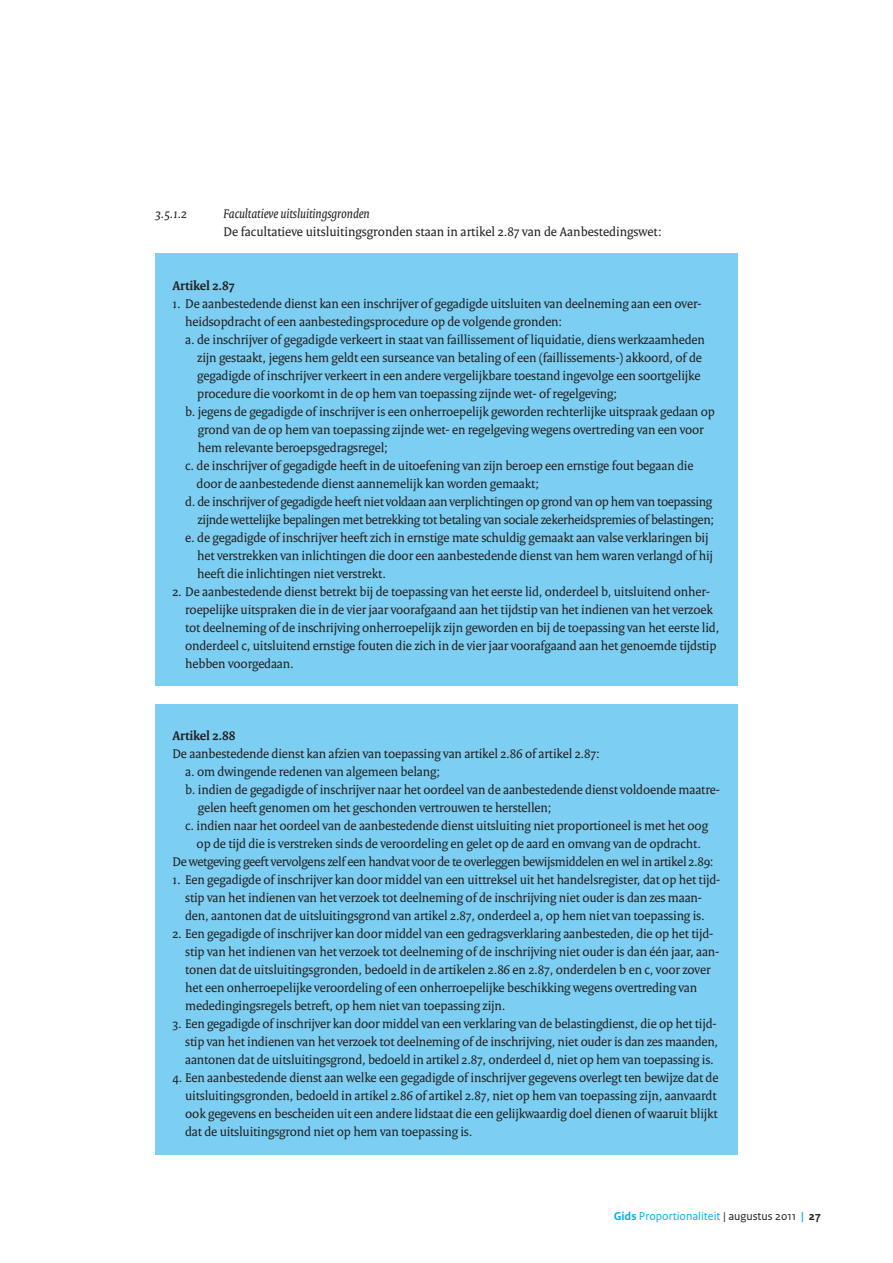
<style>
.page{position:relative;width:893px;height:1263px;background:#fff}
.page>*{position:absolute;margin:0;border:0;box-sizing:border-box;transform-origin:0 0}
.t1{font:13.5px/18px "Rijksoverheid Serif";letter-spacing:-.01em;color:#231f20}
.t2{font:italic 13.5px "Rijksoverheid Serif";color:#231f20}
.t3{font:700 13.5px "Rijksoverheid Serif";letter-spacing:-.01em;color:#231f20}
.t4{font:12px "Rijksoverheid Sans Text";color:#00aeef}
.s1{font-weight:700}
.s2{color:#231f20}
.s3{font-weight:700;color:#231f20}
</style>
<div class="page">
<div style="left:155px;top:254px;width:582px;height:432px;background:#7ccff2"></div>
<div style="left:155px;top:704px;width:582px;height:451px;background:#7ccff2"></div>
<p class="t2" style="left:155px;top:205px;width:33px">3.5.1.2</p>
<p class="t2" style="left:223px;top:205px;width:148px">Facultatieve uitsluitingsgronden</p>
<p class="t1" style="left:223px;top:222px;width:440px">De facultatieve uitsluitingsgronden staan in artikel 2.87 van de Aanbestedingswet:</p>
<p class="t3" style="left:172px;top:277px;width:64px">Artikel 2.87</p>
<p class="t1" style="left:172px;top:294px;width:531px">1. De aanbestedende dienst kan een inschrijver of gegadigde uitsluiten van deelneming aan een over-</p>
<p class="t1" style="left:185px;top:312px;width:379px">heidsopdracht of een aanbestedingsprocedure op de volgende gronden:</p>
<p class="t1" style="left:185px;top:330px;width:521px">a. de inschrijver of gegadigde verkeert in staat van faillissement of liquidatie, diens werkzaamheden</p>
<p class="t1" style="left:197px;top:348px;width:506px">zijn gestaakt, jegens hem geldt een surseance van betaling of een (faillissements-) akkoord, of de</p>
<p class="t1" style="left:197px;top:366px;width:505px">gegadigde of inschrijver verkeert in een andere vergelijkbare toestand ingevolge een soortgelijke</p>
<p class="t1" style="left:197px;top:384px;width:421px">procedure die voorkomt in de op hem van toepassing zijnde wet- of regelgeving;</p>
<p class="t1" style="left:185px;top:402px;width:531px">b. jegens de gegadigde of inschrijver is een onherroepelijk geworden rechterlijke uitspraak gedaan op</p>
<p class="t1" style="left:198px;top:420px;width:507px">grond van de op hem van toepassing zijnde wet- en regelgeving wegens overtreding van een voor</p>
<p class="t1" style="left:198px;top:438px;width:192px">hem relevante beroepsgedragsregel;</p>
<p class="t1" style="left:185px;top:456px;width:510px">c. de inschrijver of gegadigde heeft in de uitoefening van zijn beroep een ernstige fout begaan die</p>
<p class="t1" style="left:197px;top:474px;width:344px">door de aanbestedende dienst aannemelijk kan worden gemaakt;</p>
<p class="t1" style="left:185px;top:492px;width:528px">d. de inschrijver of gegadigde heeft niet voldaan aan verplichtingen op grond van op hem van toepassing</p>
<p class="t1" style="left:197px;top:510px;width:518px">zijnde wettelijke bepalingen met betrekking tot betaling van sociale zekerheidspremies of belastingen;</p>
<p class="t1" style="left:185px;top:528px;width:525px">e. de gegadigde of inschrijver heeft zich in ernstige mate schuldig gemaakt aan valse verklaringen bij</p>
<p class="t1" style="left:197px;top:546px;width:517px">het verstrekken van inlichtingen die door een aanbestedende dienst van hem waren verlangd of hij</p>
<p class="t1" style="left:197px;top:564px;width:190px">heeft die inlichtingen niet verstrekt.</p>
<p class="t1" style="left:185px;top:582px;width:536px;text-indent:-13px">2. De aanbestedende dienst betrekt bij de toepassing van het eerste lid, onderdeel b, uitsluitend onher&shy;roepelijke uitspraken die in de vier jaar voorafgaand aan het tijdstip van het indienen van het verzoek tot deelneming of de inschrijving onherroepelijk zijn geworden en bij de toepassing van het eerste lid, onderdeel c, uitsluitend ernstige fouten die zich in de vier jaar voorafgaand aan het genoemde tijdstip hebben voorgedaan.</p>
<p class="t3" style="left:172px;top:727px;width:64px">Artikel 2.88</p>
<p class="t1" style="left:172px;top:744px;width:429px">De aanbestedende dienst kan afzien van toepassing van artikel 2.86 of artikel 2.87:</p>
<p class="t1" style="left:185px;top:762px;width:256px">a. om dwingende redenen van algemeen belang;</p>
<p class="t1" style="left:185px;top:780px;width:536px">b. indien de gegadigde of inschrijver naar het oordeel van de aanbestedende dienst voldoende maatre-</p>
<p class="t1" style="left:198px;top:798px;width:355px">gelen heeft genomen om het geschonden vertrouwen te herstellen;</p>
<p class="t1" style="left:185px;top:816px;width:524px">c. indien naar het oordeel van de aanbestedende dienst uitsluiting niet proportioneel is met het oog</p>
<p class="t1" style="left:197px;top:834px;width:506px">op de tijd die is verstreken sinds de veroordeling en gelet op de aard en omvang van de opdracht.</p>
<p class="t1" style="left:172px;top:852px;width:543px">De wetgeving geeft vervolgens zelf een handvat voor de te overleggen bewijsmiddelen en wel in artikel 2.89:</p>
<p class="t1" style="left:172px;top:870px;width:549px;text-align:center">1. Een gegadigde of inschrijver kan door middel van een uittreksel uit het handelsregister, dat op het tijd&shy;stip van het indienen van het verzoek tot deelneming of de inschrijving niet ouder is dan zes maan-<br>den, aantonen dat de uitsluitingsgrond van artikel 2.87, onderdeel a, op hem niet van toepassing is.</p>
<p class="t1" style="left:185px;top:924px;width:536px;text-indent:-13px">2. Een gegadigde of inschrijver kan door middel van een gedragsverklaring aanbesteden, die op het tijd&shy;stip van het indienen van het verzoek tot deelneming of de inschrijving niet ouder is dan één jaar, aan&shy;tonen dat de uitsluitingsgronden, bedoeld in de artikelen 2.86 en 2.87, onderdelen b en c, voor zover het een onherroepelijke veroordeling of een onherroepelijke beschikking wegens overtreding van mededingingsregels betreft, op hem niet van toepassing zijn.</p>
<p class="t1" style="left:185px;top:1014px;width:535px;text-indent:-13px">3. Een gegadigde of inschrijver kan door middel van een verklaring van de belastingdienst, die op het tijd&shy;stip van het indienen van het verzoek tot deelneming of de inschrijving, niet ouder is dan zes maanden, aantonen dat de uitsluitingsgrond, bedoeld in artikel 2.87, onderdeel d, niet op hem van toepassing is.</p>
<p class="t1" style="left:185px;top:1068px;width:535px;text-indent:-13px">4. Een aanbestedende dienst aan welke een gegadigde of inschrijver gegevens overlegt ten bewijze dat de uitsluitingsgronden, bedoeld in artikel 2.86 of artikel 2.87, niet op hem van toepassing zijn, aanvaardt ook gegevens en bescheiden uit een andere lidstaat die een gelijkwaardig doel dienen of waaruit blijkt dat de uitsluitingsgrond niet op hem van toepassing is.</p>
<p class="t4" style="left:614px;top:1209px;width:208px"><span class="s1">Gids</span> Proportionaliteit <span class="s2">| augustus 2011</span> <span class="s1">|</span> <span class="s3">27</span></p>
</div>
